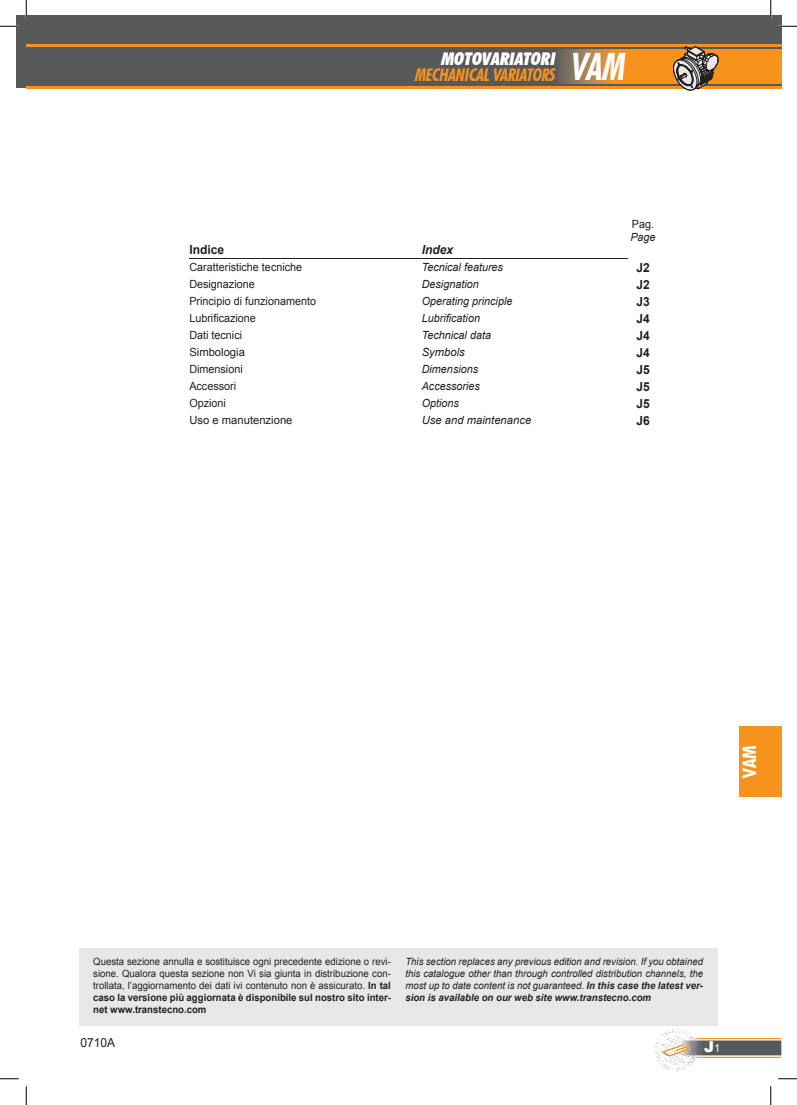
<style>
.page{position:relative;width:797px;height:1105px;background:#fff}
.page>*{position:absolute;margin:0;border:0;box-sizing:border-box;transform-origin:0 0}
.t1{font:italic 700 condensed 37.75px "Futura BT";color:#fff;scale:.9 1}
.t2{font:700 condensed 18.75px "Futura BT";color:#fff;scale:1.08 1}
.t3{font:italic 700 condensed 17.5px "Futura BT";color:#f7931d;scale:.95 1}
.t4{font:italic 900 condensed 17.5px "Futura BT";color:#fff}
.t5{font:900 15px "Arial";color:#fff}
.t6{font:700 12.5px "Arial";color:#231f20;scale:.96 1}
.t7{font:italic 700 12.5px "Arial";color:#231f20;scale:.96 1}
.t8{font:12.5px "Arial";color:#231f20;scale:.96 1}
.t9{font:11.25px "Arial";color:#231f20;scale:.96 1}
.t10{font:italic 11.25px "Arial";color:#231f20;scale:.96 1}
.t11{font:11.25px "Arial";color:#231f20}
.t12{font:italic 11.25px "Arial";color:#231f20}
.t13{font:10px/12px "Arial";color:#231f20;text-align:justify;scale:.96 1}
.t14{font:italic 10px/12px "Arial";color:#231f20;text-align:justify;scale:.96 1}
.s1{font-weight:700}
.s2{font-weight:400;font-size:11.25px}
</style>
<div class="page">
<div style="left:16px;top:16px;width:18px;height:72px;background:#57585a"></div>
<div style="left:26px;top:16px;width:755px;height:72px;background:#57585a"></div>
<hr style="left:26px;top:86px;width:755px;height:3px;background:#f7931d">
<hr style="left:26px;top:44px;width:755px;height:3px;background:#f7931d">
<svg style="left:558px;top:50px;width:223px;height:33px;background:#dd8c2d"></svg>
<img style="left:696px;top:1057px;width:85px;height:1px">
<img style="left:696px;top:1038px;width:85px;height:1px">
<img style="left:696px;top:1040px;width:85px;height:15px">
<svg style="left:705px;top:1041px;width:13px;height:11px"></svg>
<svg style="left:687px;top:1036px;width:9px;height:30px"></svg>
<svg style="left:673px;top:46px;width:45px;height:45px"></svg>
<div style="left:738px;top:726px;width:43px;height:71px;background:#f7931d"></div>
<hr style="left:189px;top:259px;width:233px;height:1px;background:#231f20">
<hr style="left:422px;top:259px;width:205px;height:1px;background:#231f20">
<div style="left:79px;top:948px;width:638px;height:77px;background:#e6e7e9"></div>
<img style="left:661px;top:1029px;width:29px;height:30px">
<svg style="left:0;top:25px;width:19px;height:2px"></svg>
<svg style="left:778px;top:25px;width:19px;height:2px"></svg>
<svg style="left:0;top:1078px;width:19px;height:1px"></svg>
<svg style="left:778px;top:1078px;width:19px;height:1px"></svg>
<svg style="left:25px;top:0;width:2px;height:19px"></svg>
<svg style="left:25px;top:1086px;width:2px;height:19px"></svg>
<svg style="left:770px;top:0;width:1px;height:18px"></svg>
<svg style="left:770px;top:1086px;width:1px;height:19px"></svg>
<h3 class="t4" style="left:399px;top:48px;width:155px">RIDUTTORICOMBINAT</h3>
<h3 class="t3" style="left:401px;top:64px;width:161px">COMBIN T ON GEARBOXE</h3>
<h3 class="t4" style="left:440px;top:48px;width:119px">MOTOVARIATORI</h3>
<h3 class="t3" style="left:414px;top:64px;width:153px">MECHANICALVARIATORS</h3>
<h1 class="t1" style="left:569px;top:44px;width:78px">CMM</h1>
<h1 class="t1" style="left:569px;top:44px;width:71px">VAM</h1>
<p class="t9" style="left:632px;top:216px;width:25px">Pag.</p>
<p class="t10" style="left:630px;top:230px;width:28px">Page</p>
<p class="t6" style="left:189px;top:242px;width:38px">Indice</p>
<p class="t7" style="left:422px;top:242px;width:34px">Index</p>
<p class="t9" style="left:189px;top:260px;width:119px">Caratteristiche tecniche</p>
<p class="t10" style="left:422px;top:260px;width:86px">Tecnical features</p>
<p class="t6" style="left:636px;top:259px;width:15px">J2</p>
<p class="t9" style="left:189px;top:277px;width:70px">Designazione</p>
<p class="t10" style="left:422px;top:277px;width:61px">Designation</p>
<p class="t6" style="left:636px;top:276px;width:15px">J2</p>
<p class="t9" style="left:189px;top:294px;width:133px">Principio di funzionamento</p>
<p class="t10" style="left:422px;top:294px;width:96px">Operating principle</p>
<p class="t6" style="left:636px;top:293px;width:15px">J3</p>
<p class="t9" style="left:189px;top:311px;width:71px">Lubrificazione</p>
<p class="t10" style="left:422px;top:311px;width:62px">Lubrification</p>
<p class="t6" style="left:636px;top:310px;width:15px">J4</p>
<p class="t9" style="left:189px;top:328px;width:57px">Dati tecnici</p>
<p class="t10" style="left:422px;top:328px;width:74px">Technical data</p>
<p class="t6" style="left:636px;top:327px;width:15px">J4</p>
<p class="t11" style="left:189px;top:345px;width:57px">Simbologia</p>
<p class="t12" style="left:422px;top:345px;width:45px">Symbols</p>
<p class="t6" style="left:636px;top:344px;width:15px">J4</p>
<p class="t9" style="left:189px;top:362px;width:57px">Dimensioni</p>
<p class="t10" style="left:422px;top:362px;width:60px">Dimensions</p>
<p class="t6" style="left:636px;top:361px;width:15px">J5</p>
<p class="t9" style="left:189px;top:379px;width:50px">Accessori</p>
<p class="t10" style="left:422px;top:379px;width:62px">Accessories</p>
<p class="t6" style="left:636px;top:378px;width:15px">J5</p>
<p class="t9" style="left:189px;top:396px;width:40px">Opzioni</p>
<p class="t10" style="left:422px;top:396px;width:40px">Options</p>
<p class="t6" style="left:636px;top:395px;width:15px">J5</p>
<p class="t11" style="left:189px;top:413px;width:105px">Uso e manutenzione</p>
<p class="t12" style="left:422px;top:413px;width:111px">Use and maintenance</p>
<p class="t6" style="left:636px;top:412px;width:15px">J6</p>
<h2 class="t2" style="left:738px;top:778px;width:31px;rotate:-90deg">VAM</h2>
<p class="t13" style="left:93px;top:955px;width:312px">Questa sezione annulla e sostituisce ogni precedente edizione o revi&shy;sione. Qualora questa sezione non Vi sia giunta in distribuzione con&shy;trollata, l’aggiornamento dei dati ivi contenuto non è assicurato. <span class="s1">In tal caso la versione più aggiornata è disponibile sul nostro sito inter&shy;net www.transtecno.com</span></p>
<p class="t14" style="left:405px;top:955px;width:312px">This section replaces any previous edition and revision. If you obtained this catalogue other than through controlled distribution channels, the most up to date content is not guaranteed. <span class="s1">In this case the latest ver&shy;sion is available on our web site www.transtecno.com</span></p>
<p class="t8" style="left:81px;top:1034px;width:38px">0710A</p>
<h3 class="t5" style="left:704px;top:1036px;width:12px">J</h3>
<h3 class="t5" style="left:704px;top:1036px;width:18px">F<span class="s2">1</span></h3>
</div>
